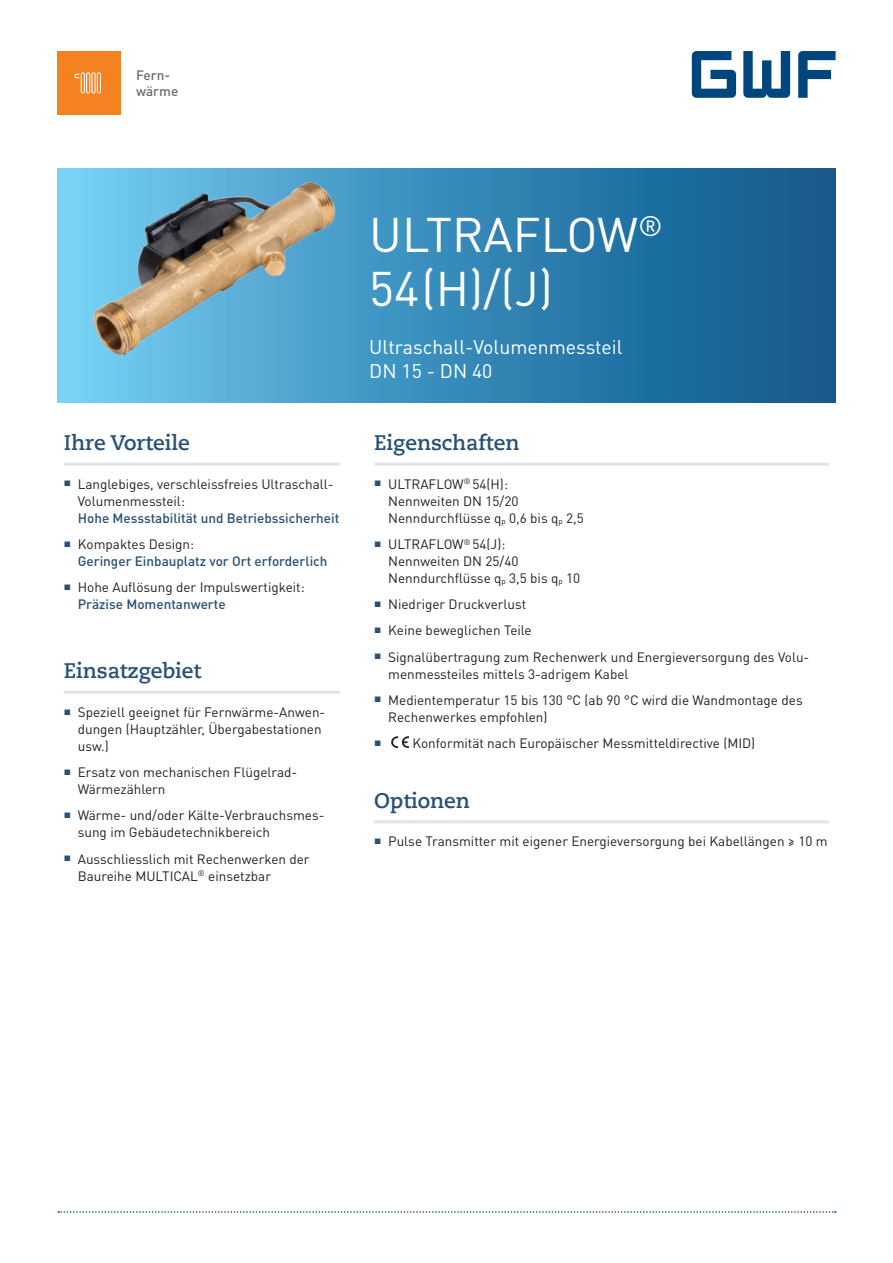
<style>
.page{position:relative;width:893px;height:1263px;background:#fff}
.page>*{position:absolute;margin:0;border:0;box-sizing:border-box;transform-origin:0 0}
.t1{font:48px/54px "DIN Pro";color:#fff}
.Titel_Linie-unten{font:700 21px "Caecilia Com 75";color:#275177}
.t2{font:19.5px "DIN Pro";color:#fff}
.Grundtext{font:13.5px/17.1px "DIN Pro";color:#231f20}
.Grundtext-2{font:500 13.5px/17.1px "DIN Pro";color:#275177}
.t3{font:500 13.5px/16.2px "DIN Pro";color:#6c6d70}
.s1{font-weight:500;color:#275177}
.s2{font-weight:400;color:#231f20}
.s3{font-size:7.8px}
</style>
<div class="page">
<div style="left:57px;top:51px;width:64px;height:64px;background:#f58220"></div>
<svg style="left:75px;top:74px;width:5px;height:4px"></svg>
<svg style="left:81px;top:72px;width:4px;height:22px"></svg>
<svg style="left:86px;top:72px;width:4px;height:22px"></svg>
<svg style="left:91px;top:72px;width:5px;height:22px"></svg>
<svg style="left:97px;top:72px;width:4px;height:22px"></svg>
<svg style="left:58px;top:1211px;width:778px;height:2px"></svg>
<svg style="left:692px;top:51px;width:144px;height:47px"></svg>
<svg style="left:57px;top:169px;width:779px;height:234px;background:#2e7eae"></svg>
<img style="left:65px;top:168px;width:293px;height:193px">
<hr style="left:64px;top:463px;width:276px;height:3px;background:#e1e3eb">
<hr style="left:64px;top:691px;width:276px;height:3px;background:#e1e3eb">
<hr style="left:374px;top:463px;width:455px;height:3px;background:#e1e3eb">
<hr style="left:374px;top:820px;width:455px;height:3px;background:#e1e3eb">
<img style="left:392px;top:736px;width:16px;height:12px">
<p class="t3" style="left:136px;top:66px;width:44px">Fern&shy;wärme</p>
<p class="Titel_Linie-unten" style="left:64px;top:428px;width:128px">Ihre Vorteile</p>
<p class="Grundtext" style="left:78px;top:475px;width:263px;text-indent:-14px"><sup>■</sup> Langlebiges, verschleissfreies Ultraschall-<br>Volumenmessteil:<br><span class="s1">Hohe Messstabilität und Betriebssicherheit</span></p>
<p class="Grundtext-2" style="left:78px;top:535px;width:251px;text-indent:-14px"><sup>■</sup> <span class="s2">Kompaktes Design:<br></span>Geringer Einbauplatz vor Ort erforderlich</p>
<p class="Grundtext" style="left:78px;top:578px;width:229px;text-indent:-14px"><sup>■</sup> Hohe Auflösung der Impulswertigkeit:<br><span class="s1">Präzise Momentanwerte</span></p>
<p class="Titel_Linie-unten" style="left:64px;top:656px;width:139px">Einsatzgebiet</p>
<p class="Grundtext" style="left:78px;top:703px;width:249px;text-indent:-14px"><sup>■</sup> Speziell geeignet für Fernwärme-Anwen&shy;dungen (Hauptzähler, Übergabestationen usw.)</p>
<p class="Grundtext" style="left:78px;top:763px;width:221px;text-indent:-14px"><sup>■</sup> Ersatz von mechanischen Flügelrad-<br>Wärmezählern</p>
<p class="Grundtext" style="left:78px;top:806px;width:248px;text-indent:-14px"><sup>■</sup> Wärme- und/oder Kälte-Verbrauchsmes&shy;sung im Gebäudetechnikbereich</p>
<p class="Grundtext" style="left:78px;top:849px;width:233px;text-indent:-14px"><sup>■</sup> Ausschliesslich mit Rechenwerken der<br>Baureihe MULTICAL<sup>®</sup> einsetzbar</p>
<p class="t1" style="left:369px;top:206px;width:295px">ULTRAFLOW<sup>®<br></sup>54(H)/(J)</p>
<p class="t2" style="left:369px;top:334px;width:255px">Ultraschall-Volumenmessteil</p>
<p class="t2" style="left:369px;top:358px;width:125px">DN 15 - DN 40</p>
<p class="Titel_Linie-unten" style="left:374px;top:428px;width:147px">Eigenschaften</p>
<p class="Grundtext" style="left:388px;top:475px;width:197px;text-indent:-14px"><sup>■</sup> ULTRAFLOW<sup>®</sup> 54(H):<br>Nennweiten DN 15/20<br>Nenndurchflüsse q<span class="s3">p</span> 0,6 bis q<span class="s3">p</span> 2,5</p>
<p class="Grundtext" style="left:388px;top:535px;width:193px;text-indent:-14px"><sup>■</sup> ULTRAFLOW<sup>®</sup> 54(J):<br>Nennweiten DN 25/40<br>Nenndurchflüsse q<span class="s3">p</span> 3,5 bis q<span class="s3">p</span> 10</p>
<p class="Grundtext" style="left:374px;top:595px;width:154px"><sup>■</sup> Niedriger Druckverlust</p>
<p class="Grundtext" style="left:374px;top:621px;width:159px"><sup>■</sup> Keine beweglichen Teile</p>
<p class="Grundtext" style="left:388px;top:647px;width:423px;text-indent:-14px"><sup>■</sup> Signalübertragung zum Rechenwerk und Energieversorgung des Volu&shy;menmessteiles mittels 3-adrigem Kabel</p>
<p class="Grundtext" style="left:388px;top:691px;width:416px;text-indent:-14px"><sup>■</sup> Medientemperatur 15 bis 130 °C (ab 90 °C wird die Wandmontage des<br>Rechenwerkes empfohlen)</p>
<p class="Grundtext" style="left:374px;top:734px;width:383px"><sup>■</sup> Konformität nach Europäischer Messmitteldirective (MID)</p>
<p class="Titel_Linie-unten" style="left:374px;top:786px;width:97px">Optionen</p>
<p class="Grundtext" style="left:374px;top:832px;width:455px"><sup>■</sup> Pulse Transmitter mit eigener Energieversorgung bei Kabellängen ≥ 10 m</p>
</div>
